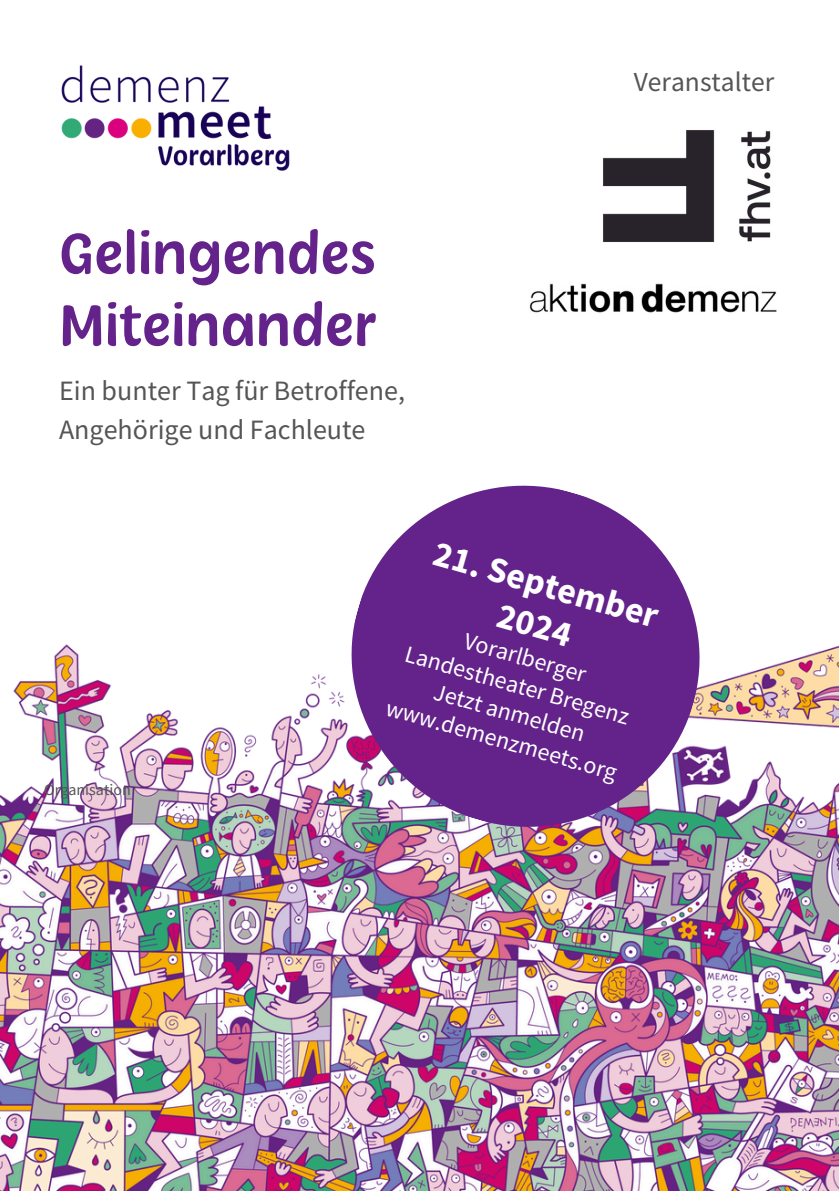
<style>
.page{position:relative;width:839px;height:1191px;background:#fff}
.page>*{position:absolute;margin:0;border:0;box-sizing:border-box;transform-origin:0 0}
.t1{font:600 60px/72px "Herbit";color:#64238b}
.t2{font:700 36px/42px "Source Sans Pro";color:#fff;text-align:center}
.t3{font:28px/39px "Source Sans Pro";color:#555}
.t4{font:27.6px "Source Sans Pro";color:#555}
.t5{font:24px/28.4px "Source Sans Pro";color:#fff;text-align:center}
.t6{font:16px "Source Sans Pro";color:#555}
</style>
<div class="page">
<img style="left:0;top:644px;width:838px;height:547px">
<svg style="left:332px;top:485px;width:387px;height:361px;fill:#64238b"></svg>
<img style="left:61px;top:65px;width:229px;height:106px">
<img style="left:529px;top:283px;width:248px;height:30px">
<img style="left:603px;top:130px;width:168px;height:112px">
<h2 class="t1" style="left:59px;top:217px;width:318px">Gelingendes<br>Miteinander</h2>
<p class="t3" style="left:59px;top:371px;width:347px">Ein bunter Tag für Betroffene,<br>Angehörige und Fachleute</p>
<h3 class="t4" style="left:633px;top:64px;width:142px">Veranstalter</h3>
<p class="t6" style="left:44px;top:779px;width:88px">Organisation</p>
<h2 class="t2" style="left:440px;top:531px;width:234px;rotate:16deg">21. September<br>2024</h2>
<h2 class="t5" style="left:414px;top:610px;width:241px;rotate:16deg">Vorarlberger<br>Landestheater Bregenz<br>Jetzt anmelden www.demenzmeets.org</h2>
</div>
